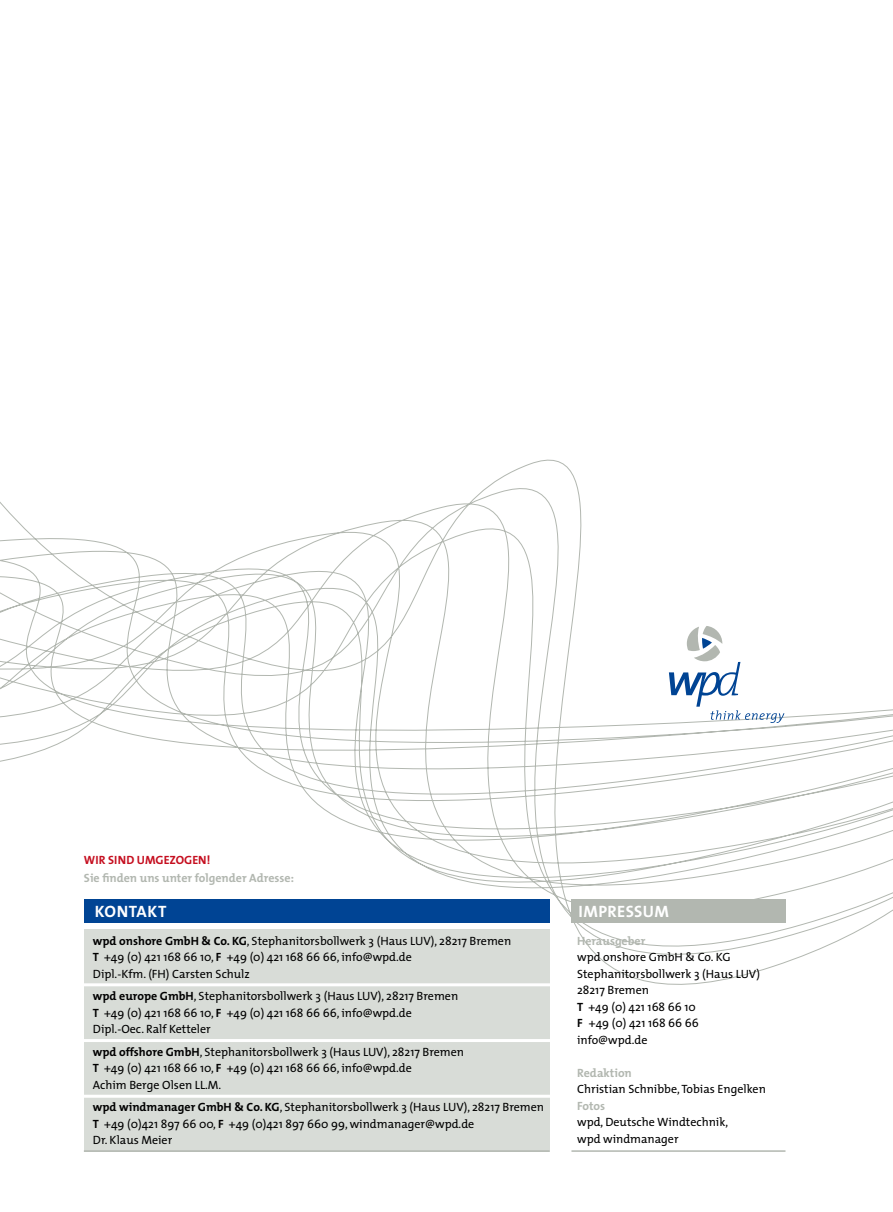
<style>
.page{position:relative;width:893px;height:1212px;background:#fff}
.page>*{position:absolute;margin:0;border:0;box-sizing:border-box;transform-origin:0 0}
.t1{font:700 16.5px "The Mix";color:#fff}
.t2{font:12px/16.5px "The Mix";color:#000}
.t3{font:700 12px "The Mix";color:#b2b7b0}
.t4{font:700 12px "The Mix";color:#c50e1f}
.s1{font-family:"The Mix Bold Caps"}
.s2{font-weight:700}
</style>
<div class="page">
<svg style="left:0;top:459px;width:893px;height:526px"></svg>
<div style="left:571px;top:900px;width:214px;height:23px;background:#b2b7b0"></div>
<div style="left:84px;top:900px;width:466px;height:23px;background:#004494"></div>
<div style="left:84px;top:929px;width:466px;height:223px;background:#d8dcd7"></div>
<hr style="left:84px;top:1150px;width:466px;height:2px;background:#b2b7b0">
<hr style="left:84px;top:1095px;width:468px;height:3px;background:#fff">
<hr style="left:84px;top:1039px;width:468px;height:3px;background:#fff">
<hr style="left:84px;top:983px;width:468px;height:3px;background:#fff">
<hr style="left:571px;top:1150px;width:214px;height:2px;background:#b2b7b0">
<svg style="left:669px;top:626px;width:115px;height:97px"></svg>
<p class="t4" style="left:84px;top:850px;width:128px">WIR sind umgezogen!</p>
<p class="t3" style="left:84px;top:868px;width:212px">Sie finden uns unter folgender Adresse:</p>
<h1 class="t1" style="left:95px;top:897px;width:73px">Ko ntakt</h1>
<h1 class="t1" style="left:578px;top:897px;width:50px">Impressum</h1>
<p class="t3" style="left:577px;top:930px;width:70px">Herausgeber</p>
<p class="t2" style="left:577px;top:948px;width:184px">wpd onshore GmbH &amp; Co. KG<br>Stephanitorsbollwerk 3 (Haus LUV)<br>28217 Bremen<br><span class="s1">T</span> +49 (0) 421 168 66 10<br><span class="s1">F</span> +49 (0) 421 168 66 66 info@wpd.de</p>
<p class="t3" style="left:577px;top:1062px;width:56px">Redaktion</p>
<p class="t2" style="left:577px;top:1080px;width:190px">Christian Schnibbe, Tobias Engelken</p>
<p class="t3" style="left:577px;top:1095px;width:30px">Fotos</p>
<p class="t2" style="left:577px;top:1113px;width:153px">wpd, Deutsche Windtechnik, wpd windmanager</p>
<p class="t2" style="left:93px;top:932px;width:420px"><span class="s2">wpd onshore GmbH &amp; Co. KG</span>, Stephanitorsbollwerk 3 (Haus LUV), 28217 Bremen<br><span class="s1">T</span> +49 (0) 421 168 66 10, <span class="s1">F</span> +49 (0) 421 168 66 66, info@wpd.de<br>Dipl.-Kfm. (FH) Carsten Schulz</p>
<p class="t2" style="left:93px;top:987px;width:367px"><span class="s2">wpd europe GmbH</span>, Stephanitorsbollwerk 3 (Haus LUV), 28217 Bremen<br><span class="s1">T</span> +49 (0) 421 168 66 10, <span class="s1">F</span> +49 (0) 421 168 66 66, info@wpd.de<br>Dipl.-Oec. Ralf Ketteler</p>
<p class="t2" style="left:93px;top:1043px;width:373px"><span class="s2">wpd offshore GmbH</span>, Stephanitorsbollwerk 3 (Haus LUV), 28217 Bremen<br><span class="s1">T</span> +49 (0) 421 168 66 10, <span class="s1">F</span> +49 (0) 421 168 66 66, info@wpd.de<br>Achim Berge Olsen LL.M.</p>
<p class="t2" style="left:93px;top:1098px;width:453px"><span class="s2">wpd windmanager GmbH &amp; Co. KG</span>, Stephanitorsbollwerk 3 (Haus LUV), 28217 Bremen<br><span class="s1">T</span> +49 (0)421 897 66 00, <span class="s1">F</span> +49 (0)421 897 660 99, windmanager@wpd.de<br>Dr. Klaus Meier</p>
</div>
